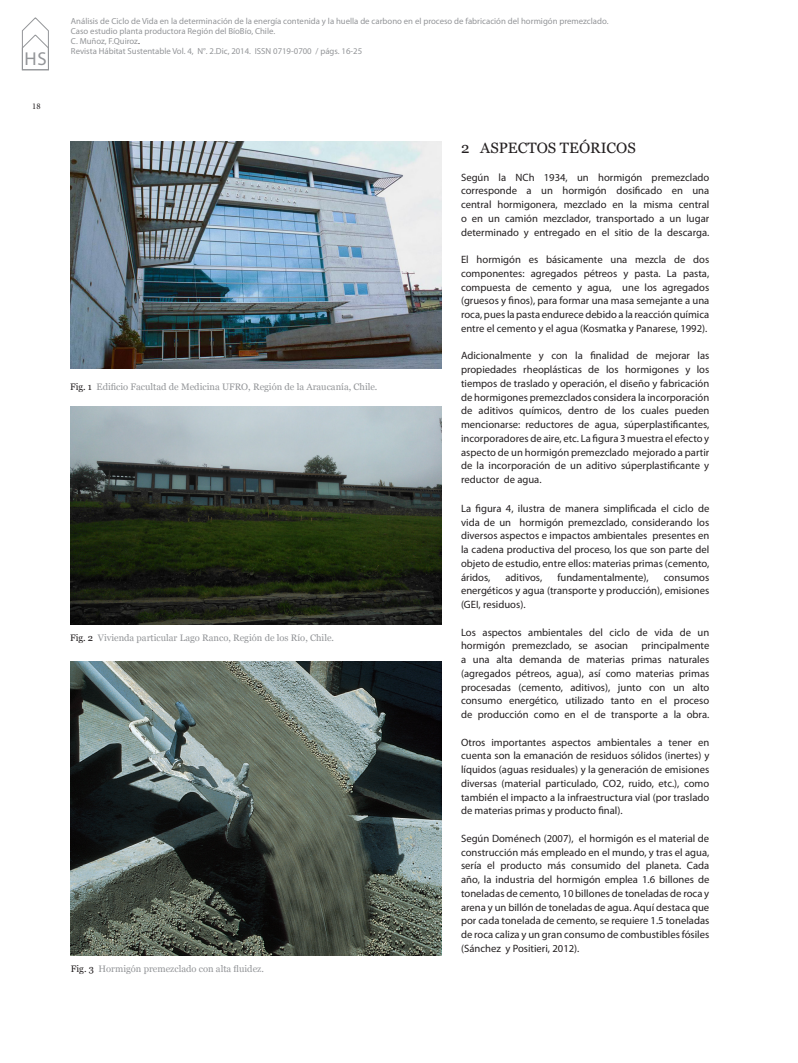
<style>
.page{position:relative;width:798px;height:1063px;background:#fff}
.page>*{position:absolute;margin:0;border:0;box-sizing:border-box;transform-origin:0 0}
.t1{font:18.75px "Myriad Pro";color:#939598}
.SUBTITULOS{font:15px "Georgia";color:#231f20}
.TEXTOSNEGROS{font:10.62px/13.8px "Myriad Pro";color:#231f20;text-align:justify}
.PIEDEPAGINA{font:9.38px "Georgia";color:#939598}
.t2{font:8.75px/10px "Myriad Pro";color:#939598}
.t3{font:8.75px "Minion Pro";color:#231f20}
.s1{color:#231f20}
</style>
<div class="page">
<svg style="left:22px;top:17px;width:27px;height:53px"></svg>
<img style="left:71px;top:142px;width:370px;height:227px">
<img style="left:71px;top:406px;width:370px;height:218px">
<img style="left:71px;top:661px;width:370px;height:294px">
<h1 class="t1" style="left:25px;top:47px;width:24px">HS</h1>
<p class="t3" style="left:32px;top:101px;width:10px">18</p>
<p class="t2" style="left:71px;top:16px;width:539px">Análisis de Ciclo de Vida en la determinación de la energía contenida y la huella de carbono en el proceso de fabricación del hormigón premezclado.<br>Caso estudio planta productora Región del BíoBío, Chile.<br>C. Muñoz, F.Quiroz<span class="s1">.<br></span>Revista Hábitat Sustentable Vol. 4, N°. 2.Dic, 2014. ISSN 0719-0700 / págs. 16-25</p>
<p class="PIEDEPAGINA" style="left:70px;top:381px;width:309px"><span class="s1">Fig. 1</span> Edificio Facultad de Medicina UFRO, Región de la Araucanía, Chile.</p>
<p class="PIEDEPAGINA" style="left:70px;top:632px;width:265px"><span class="s1">Fig. 2</span> Vivienda particular Lago Ranco, Región de los Río, Chile.</p>
<p class="PIEDEPAGINA" style="left:71px;top:963px;width:194px"><span class="s1">Fig. 3</span> Hormigón premezclado con alta fluidez.</p>
<p class="SUBTITULOS" style="left:461px;top:139px;width:176px">2 ASPECTOS TEÓRICOS</p>
<p class="TEXTOSNEGROS" style="left:461px;top:170px;width:250px">Según la NCh 1934, un hormigón premezclado corresponde a un hormigón dosificado en una central hormigonera, mezclado en la misma central o en un camión mezclador, transportado a un lugar determinado y entregado en el sitio de la descarga.</p>
<p class="TEXTOSNEGROS" style="left:461px;top:252px;width:250px">El hormigón es básicamente una mezcla de dos componentes: agregados pétreos y pasta. La pasta, compuesta de cemento y agua, une los agregados (gruesos y finos), para formar una masa semejante a una roca, pues la pasta endurece debido a la reacción química entre el cemento y el agua (Kosmatka y Panarese, 1992).</p>
<p class="TEXTOSNEGROS" style="left:461px;top:349px;width:250px">Adicionalmente y con la finalidad de mejorar las propiedades rheoplásticas de los hormigones y los tiempos de traslado y operación, el diseño y fabricación de hormigones premezclados considera la incorporación de aditivos químicos, dentro de los cuales pueden mencionarse: reductores de agua, súperplastificantes, incorporadores de aire, etc. La figura 3 muestra el efecto y aspecto de un hormigón premezclado mejorado a partir de la incorporación de un aditivo súperplastificante y reductor de agua.</p>
<p class="TEXTOSNEGROS" style="left:461px;top:501px;width:250px">La figura 4, ilustra de manera simplificada el ciclo de vida de un hormigón premezclado, considerando los diversos aspectos e impactos ambientales presentes en la cadena productiva del proceso, los que son parte del objeto de estudio, entre ellos: materias primas (cemento, áridos,</p>
<p class="TEXTOSNEGROS" style="left:505px;top:570px;width:38px">aditivos,</p>
<p class="TEXTOSNEGROS" style="left:557px;top:570px;width:93px">fundamentalmente),</p>
<p class="TEXTOSNEGROS" style="left:461px;top:570px;width:250px;text-indent:203px">consumos energéticos y agua (transporte y producción), emisiones (GEI, residuos).</p>
<p class="TEXTOSNEGROS" style="left:461px;top:625px;width:250px">Los aspectos ambientales del ciclo de vida de un hormigón premezclado, se asocian</p>
<p class="TEXTOSNEGROS" style="left:461px;top:639px;width:250px;text-indent:180px">principalmente a una alta demanda de materias primas naturales (agregados pétreos, agua), así como materias primas procesadas (cemento, aditivos), junto con un alto consumo energético, utilizado tanto en el proceso de producción como en el de transporte a la obra.</p>
<p class="TEXTOSNEGROS" style="left:461px;top:735px;width:250px">Otros importantes aspectos ambientales a tener en cuenta son la emanación de residuos sólidos (inertes) y líquidos (aguas residuales) y la generación de emisiones diversas (material particulado, CO2, ruido, etc.), como también el impacto a la infraestructura vial (por traslado de materias primas y producto final).</p>
<p class="TEXTOSNEGROS" style="left:461px;top:831px;width:250px">Según Doménech (2007), el hormigón es el material de construcción más empleado en el mundo, y tras el agua, sería el producto más consumido del planeta. Cada año, la industria del hormigón emplea 1.6 billones de toneladas de cemento, 10 billones de toneladas de roca y arena y un billón de toneladas de agua. Aquí destaca que por cada tonelada de cemento, se requiere 1.5 toneladas de roca caliza y un gran consumo de combustibles fósiles (Sánchez y Positieri, 2012).</p>
</div>
